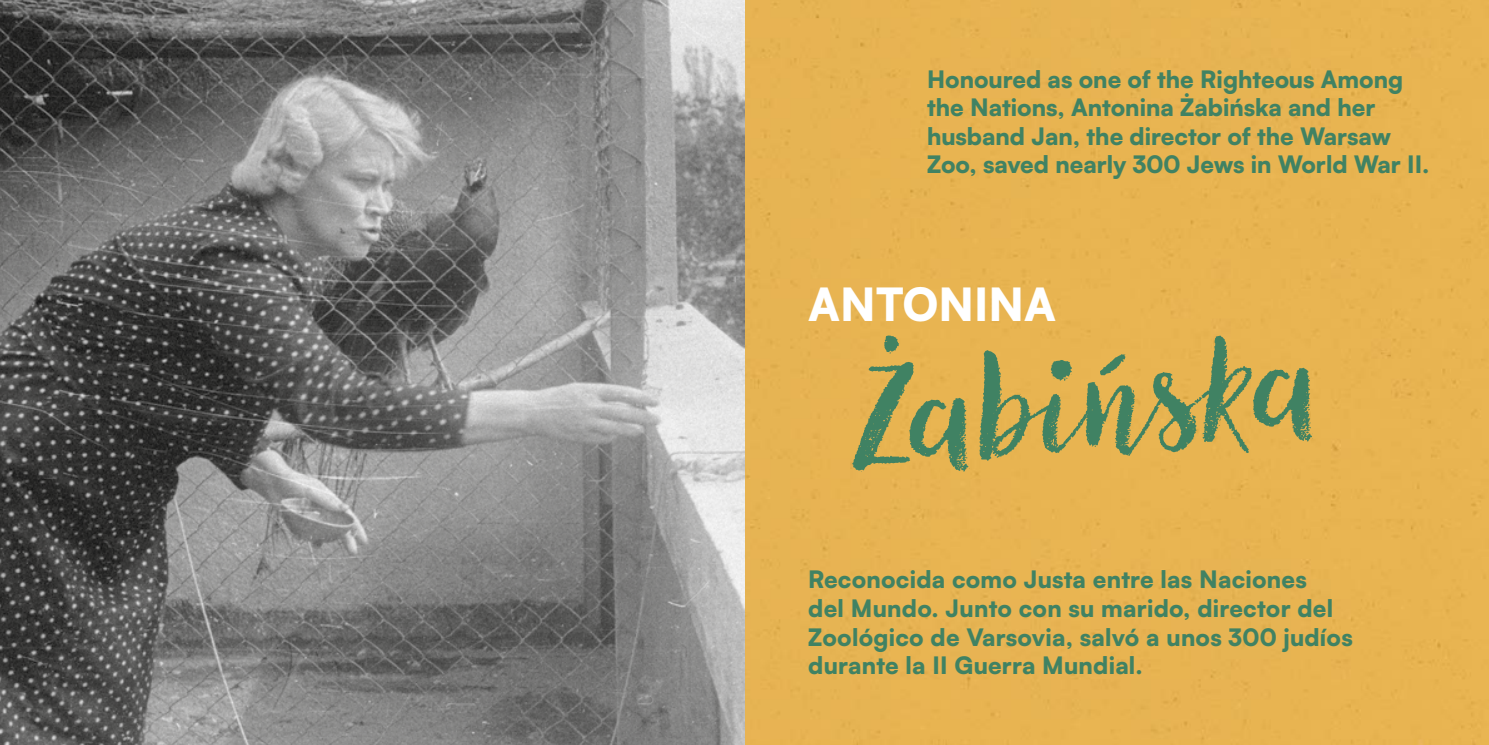
<style>
.page{position:relative;width:1489px;height:745px;background:#fff}
.page>*{position:absolute;margin:0;border:0;box-sizing:border-box;transform-origin:0 0}
.t1{font:140px "Canvas Script";color:#408263}
.t2{font:900 45.25px "Satoshi";color:#fff}
.t3{font:900 23.75px/28.5px "Satoshi";color:#408263}
</style>
<div class="page">
<img style="left:0;top:0;width:1488px;height:744px">
<p class="t3" style="left:927px;top:63px;width:504px">Honoured as one of the Righteous Among the Nations, Antonina Żabińska and her husband Jan, the director of the Warsaw Zoo, saved nearly 300 Jews in World War II.</p>
<h2 class="t2" style="left:808px;top:270px;width:249px">ANTONINA</h2>
<h1 class="t1" style="left:851px;top:330px;width:468px;rotate:-5deg">Żabińska</h1>
<p class="t3" style="left:808px;top:563px;width:546px">Reconocida como Justa entre las Naciones<br>del Mundo. Junto con su marido, director del Zoológico de Varsovia, salvó a unos 300 judíos durante la II Guerra Mundial.</p>
</div>
